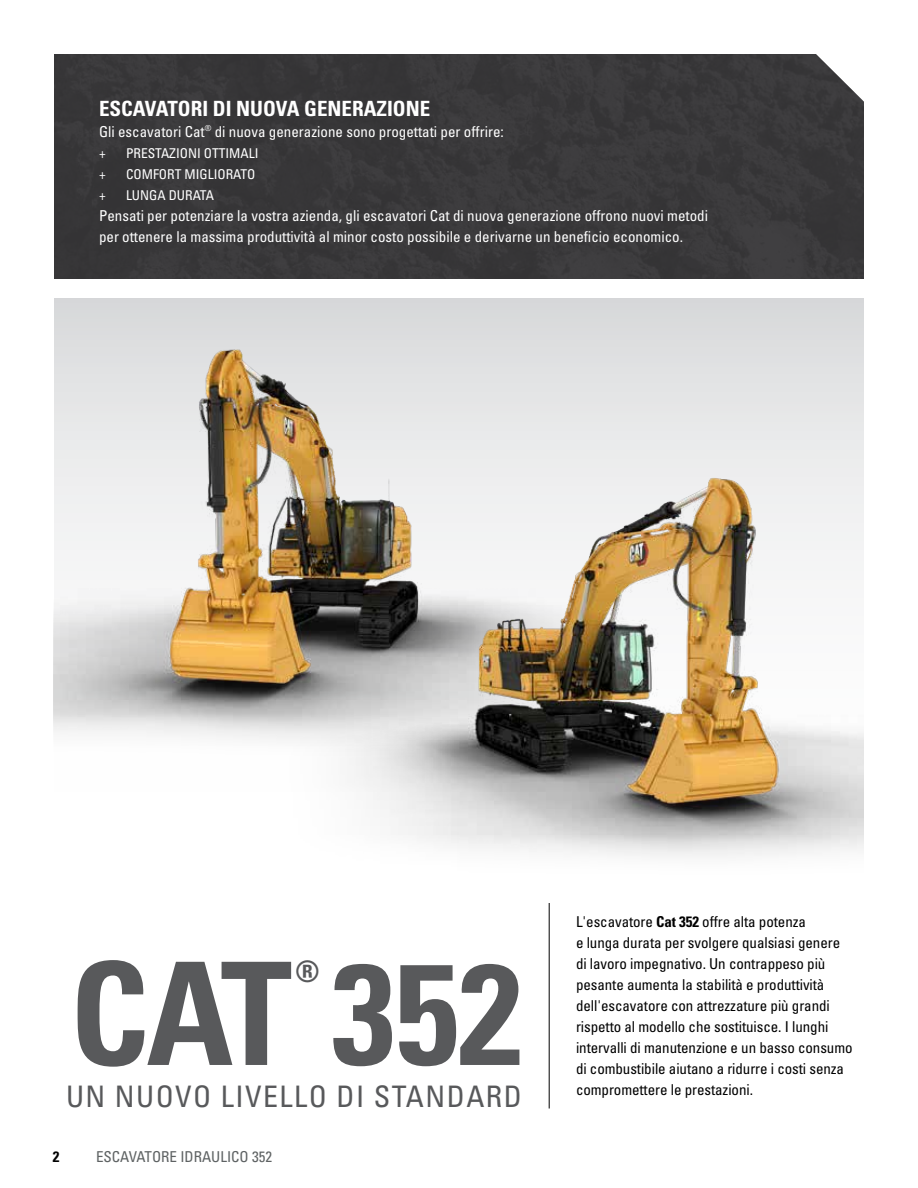
<style>
.page{position:relative;width:918px;height:1188px;background:#fff}
.page>*{position:absolute;margin:0;border:0;box-sizing:border-box;transform-origin:0 0}
.t1{font:700 condensed 142.95px "Univers LT Std";letter-spacing:-.01em;color:#58595b}
.t2{font:condensed 29.7px "Univers LT Std";letter-spacing:.05em;color:#58595b}
.t3{font:700 condensed 29.7px "Univers LT Std";color:#58595b}
.t4{font:700 condensed 21px "Univers LT Std";color:#fff}
.t5{font:condensed 15px/21px "Univers LT Std";letter-spacing:-.005em;color:#000}
.t6{font:condensed 15px/21px "Univers LT Std";color:#fff}
.t7{font:condensed 15px "Univers LT Std";color:#5e6263}
.t8{font:700 condensed 15px "Univers LT Std";color:#000}
.t9{font:condensed 13.5px "Univers LT Std";color:#fff}
.s1{font-weight:700}
</style>
<div class="page">
<div style="left:54px;top:54px;width:810px;height:225px;background:#383739"></div>
<div style="left:652px;top:298px;width:212px;height:114px;background:#dedfe1"></div>
<img style="left:53px;top:298px;width:599px;height:441px">
<hr style="left:549px;top:903px;width:1px;height:205px;background:#000">
<img style="left:270px;top:412px;width:594px;height:445px">
<h3 class="t4" style="left:99px;top:95px;width:333px">ESCAVATORI DI NUOVA GENERAZIONE</h3>
<p class="t6" style="left:99px;top:121px;width:406px">Gli escavatori Cat<sup>®</sup> di nuova generazione sono progettati per offrire:</p>
<p class="t9" style="left:99px;top:144px;width:8px">+</p>
<p class="t9" style="left:126px;top:144px;width:134px">PRESTAZIONI OTTIMALI</p>
<p class="t9" style="left:99px;top:165px;width:8px">+</p>
<p class="t9" style="left:126px;top:165px;width:131px">COMFORT MIGLIORATO</p>
<p class="t9" style="left:99px;top:186px;width:8px">+</p>
<p class="t9" style="left:126px;top:186px;width:89px">LUNGA DURATA</p>
<p class="t6" style="left:99px;top:205px;width:611px">Pensati per potenziare la vostra azienda, gli escavatori Cat di nuova generazione offrono nuovi metodi per ottenere la massima produttività al minor costo possibile e derivarne un beneficio economico.</p>
<h2 class="t3" style="left:295px;top:953px;width:26px">®</h2>
<h1 class="t1" style="left:70px;top:926px;width:454px">CAT 352</h1>
<h2 class="t2" style="left:66px;top:1078px;width:458px">UN NUOVO LIVELLO DI STANDARD</h2>
<p class="t8" style="left:53px;top:1147px;width:8px">2</p>
<p class="t7" style="left:96px;top:1147px;width:178px">ESCAVATORE IDRAULICO 352</p>
<p class="t5" style="left:576px;top:911px;width:278px">L'escavatore <span class="s1">Cat 352</span> offre alta potenza<br>e lunga durata per svolgere qualsiasi genere di lavoro impegnativo. Un contrappeso più pesante aumenta la stabilità e produttività dell'escavatore con attrezzature più grandi rispetto al modello che sostituisce. I lunghi intervalli di manutenzione e un basso consumo di combustibile aiutano a ridurre i costi senza</p>
<p class="t5" style="left:576px;top:1079px;width:179px">compromettere le prestazioni.</p>
</div>
